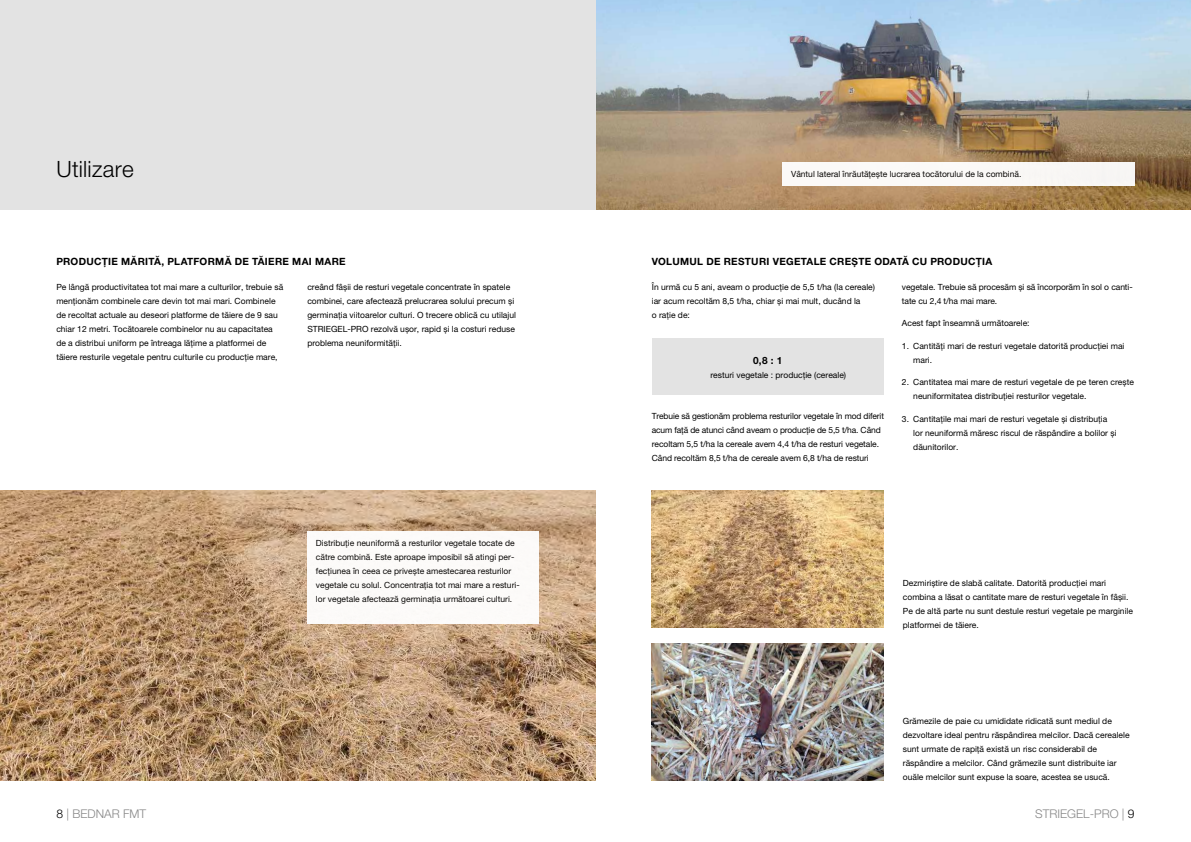
<style>
.page{position:relative;width:1191px;height:842px;background:#fff}
.page>*{position:absolute;margin:0;border:0;box-sizing:border-box;transform-origin:0 0}
.Nadpis_1{font:300 22.5px "Helvetica Neue LT Pro";letter-spacing:.01em;color:#000}
.t1{font:300 12px "Helvetica Neue LT Pro";color:#878787}
.Nadpis_1-2{font:700 10px "Helvetica Neue LT Pro";letter-spacing:.03em;color:#000}
.Základní_text{font:8.5px/14px "Helvetica Neue LT Pro";color:#000}
.s1{color:#000}
</style>
<div class="page">
<img style="left:0;top:491px;width:595px;height:289px">
<img style="left:595px;top:0;width:596px;height:209px">
<div style="left:0;top:0;width:595px;height:209px;background:#e3e3e3"></div>
<img style="left:652px;top:644px;width:231px;height:136px">
<img style="left:652px;top:491px;width:231px;height:136px">
<div style="left:782px;top:162px;width:352px;height:23px;background:#fbf9f7"></div>
<div style="left:652px;top:338px;width:231px;height:56px;background:#e3e3e3"></div>
<div style="left:307px;top:531px;width:232px;height:93px;background:#fff"></div>
<p class="Nadpis_1" style="left:56px;top:155px;width:79px">Utilizare</p>
<p class="Nadpis_1-2" style="left:56px;top:255px;width:291px">PRODUCȚIE MĂRITĂ, PLATFORMĂ DE TĂIERE MAI MARE</p>
<p class="Základní_text" style="left:56px;top:280px;width:228px">Pe lângă productivitatea tot mai mare a culturilor, trebuie să menționăm combinele care devin tot mai mari. Combinele de recoltat actuale au deseori platforme de tăiere de 9 sau chiar 12 metri. Tocătoarele combinelor nu au capacitatea de a distribui uniform pe întreaga lățime a platformei de tăiere resturile vegetale pentru culturile cu producție mare,</p>
<p class="Základní_text" style="left:307px;top:280px;width:210px">creând fâșii de resturi vegetale concentrate în spatele combinei, care afectează prelucrarea solului precum și germinația viitoarelor culturi. O trecere oblică cu utilajul STRIEGEL‑PRO rezolvă ușor, rapid și la costuri reduse problema neuniformității.</p>
<p class="Základní_text" style="left:316px;top:535px;width:205px">Distribuție neuniformă a resturilor vegetale tocate de către combină. Este aproape imposibil să atingi per&shy;fecțiunea în ceea ce privește amestecarea resturilor vegetale cu solul. Concentrația tot mai mare a resturi&shy;lor vegetale afectează germinația următoarei culturi.</p>
<p class="Základní_text" style="left:791px;top:166px;width:232px">Vântul lateral înrăutățește lucrarea tocătorului de la combină.</p>
<p class="Nadpis_1-2" style="left:652px;top:255px;width:342px">VOLUMUL DE RESTURI VEGETALE CREȘTE ODATĂ CU PRODUCȚIA</p>
<p class="Základní_text" style="left:652px;top:280px;width:225px">În urmă cu 5 ani, aveam o producție de 5,5 t/ha (la cereale) iar acum recoltăm 8,5 t/ha, chiar și mai mult, ducând la<br>o rație de:</p>
<p class="Základní_text" style="left:902px;top:280px;width:232px">vegetale. Trebuie să procesăm și să încorporăm în sol o canti‑ tate cu 2,4 t/ha mai mare.</p>
<p class="Základní_text" style="left:902px;top:316px;width:129px">Acest fapt înseamnă următoarele:</p>
<p class="Základní_text" style="left:913px;top:339px;width:213px;text-indent:-11px">1. Cantități mari de resturi vegetale datorită producției mai mari.</p>
<p class="Základní_text" style="left:913px;top:375px;width:222px;text-indent:-11px">2. Cantitatea mai mare de resturi vegetale de pe teren crește neuniformitatea distribuției resturilor vegetale.</p>
<p class="Základní_text" style="left:913px;top:412px;width:205px;text-indent:-11px">3. Cantitațile mai mari de resturi vegetale și distribuția lor neuniformă măresc riscul de răspândire a bolilor și dăunitorilor.</p>
<p class="Nadpis_1-2" style="left:753px;top:354px;width:31px">0,8 : 1</p>
<p class="Základní_text" style="left:710px;top:368px;width:137px">resturi vegetale : producție (cereale)</p>
<p class="Základní_text" style="left:652px;top:409px;width:234px">Trebuie să gestionăm problema resturilor vegetale în mod diferit acum față de atunci când aveam o producție de 5,5 t/ha. Când recoltam 5,5 t/ha la cereale avem 4,4 t/ha de resturi vegetale.<br>Când recoltăm 8,5 t/ha de cereale avem 6,8 t/ha de resturi</p>
<p class="Základní_text" style="left:903px;top:575px;width:232px">Dezmiriștire de slabă calitate. Datorită producției mari combina a lăsat o cantitate mare de resturi vegetale în fâșii.<br>Pe de altă parte nu sunt destule resturi vegetale pe marginile platformei de tăiere.</p>
<p class="Základní_text" style="left:903px;top:714px;width:228px">Grămezile de paie cu umididate ridicată sunt mediul de dezvoltare ideal pentru răspândirea melcilor. Dacă cerealele sunt urmate de rapiță există un risc considerabil de răspândire a melcilor. Când grămezile sunt distribuite iar ouăle melcilor sunt expuse la soare, acestea se usucă.</p>
<h2 class="t1" style="left:56px;top:806px;width:91px"><span class="s1">8</span> | BEDNAR FMT</h2>
<h2 class="t1" style="left:1035px;top:806px;width:101px">STRIEGEL‑PRO | <span class="s1">9</span></h2>
</div>
